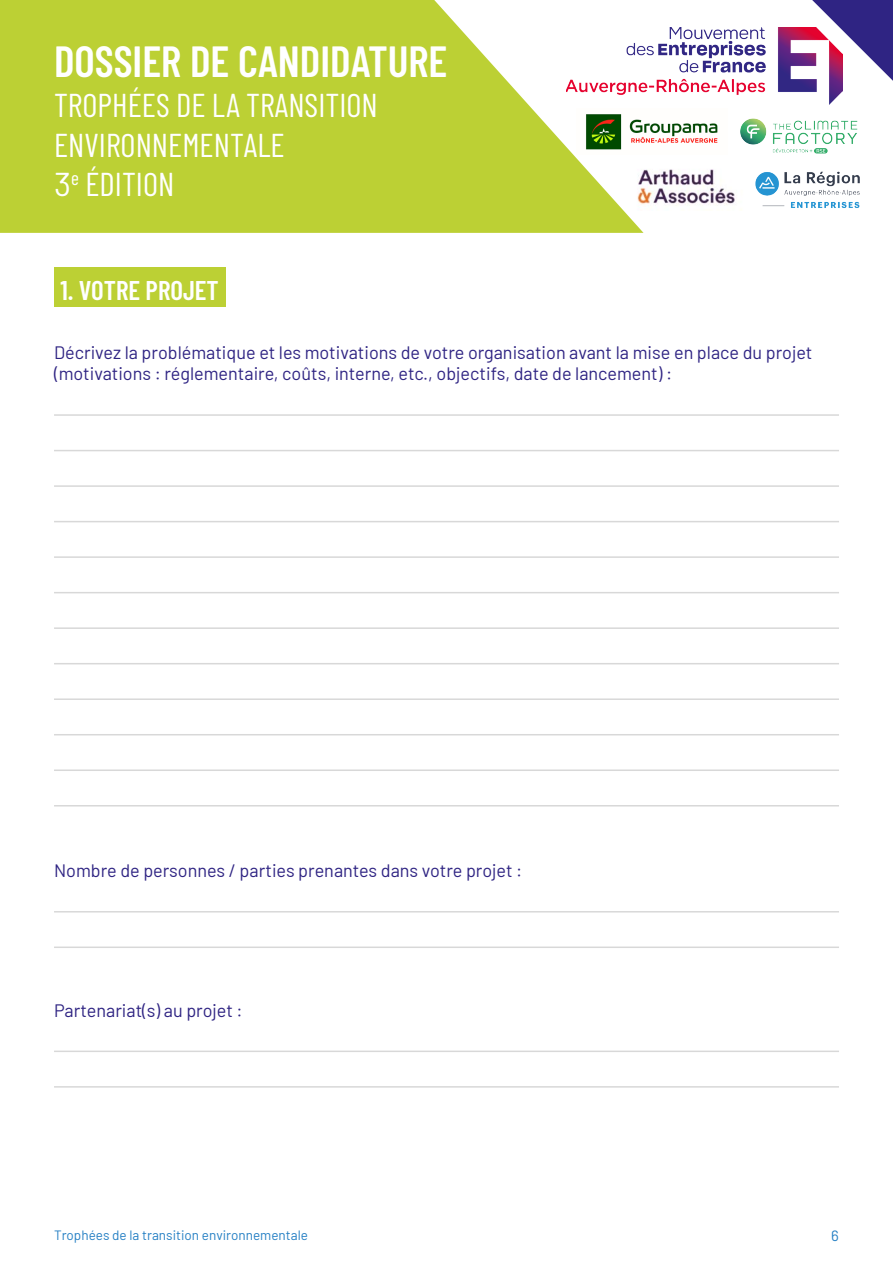
<style>
.page{position:relative;width:893px;height:1263px;background:#fff}
.page>*{position:absolute;margin:0;border:0;box-sizing:border-box;transform-origin:0 0}
.t1{font:600 43.5px "Barlow Condensed";color:#fff}
.t2{font:33px/39.6px "Barlow Condensed";color:#fff}
.t3{font:600 27px "Barlow Condensed";color:#fff}
.t4{font:18px/21.6px "Barlow";color:#2f2483}
.t5{font:15px "Barlow";color:#2680c4}
.t6{font:13.5px "Barlow";color:#2680c4}
.s1{font-family:"Barlow"}
.s2{font-style:inherit}
</style>
<div class="page">
<svg style="left:812px;top:0;width:81px;height:81px"></svg>
<svg style="left:0;top:0;width:643px;height:233px;background:#c2d449"></svg>
<hr style="left:54px;top:414px;width:785px;height:2px;background:#d8d8d8">
<hr style="left:54px;top:450px;width:785px;height:1px;background:#d8d8d8">
<hr style="left:54px;top:485px;width:785px;height:2px;background:#d8d8d8">
<hr style="left:54px;top:521px;width:785px;height:1px;background:#d8d8d8">
<hr style="left:54px;top:556px;width:785px;height:2px;background:#d8d8d8">
<hr style="left:54px;top:592px;width:785px;height:1px;background:#d8d8d8">
<hr style="left:54px;top:627px;width:785px;height:2px;background:#d8d8d8">
<hr style="left:54px;top:663px;width:785px;height:1px;background:#d8d8d8">
<hr style="left:54px;top:698px;width:785px;height:2px;background:#d8d8d8">
<hr style="left:54px;top:734px;width:785px;height:1px;background:#d8d8d8">
<div style="left:54px;top:267px;width:171px;height:40px;background:#bcd034"></div>
<hr style="left:54px;top:911px;width:785px;height:1px;background:#d8d8d8">
<hr style="left:54px;top:946px;width:785px;height:2px;background:#d8d8d8">
<hr style="left:54px;top:1050px;width:785px;height:2px;background:#d8d8d8">
<hr style="left:54px;top:1086px;width:785px;height:1px;background:#d8d8d8">
<hr style="left:54px;top:769px;width:785px;height:2px;background:#d8d8d8">
<hr style="left:54px;top:805px;width:785px;height:1px;background:#d8d8d8">
<img style="left:567px;top:28px;width:275px;height:76px">
<img style="left:755px;top:177px;width:105px;height:31px">
<img style="left:728px;top:95px;width:132px;height:82px">
<img style="left:628px;top:163px;width:116px;height:47px">
<img style="left:576px;top:108px;width:142px;height:47px">
<h1 class="t1" style="left:54px;top:31px;width:395px">DOSSIER DE CANDIDATURE</h1>
<h2 class="t2" style="left:54px;top:83px;width:325px">TROPHÉES DE LA TRANSITION<br>ENVIRONNEMENTALE<br><span class="s1">3</span><sup>e</sup> ÉDITION</h2>
<h3 class="t3" style="left:60px;top:271px;width:160px">1. VOTRE PROJET</h3>
<p class="t4" style="left:54px;top:340px;width:760px">Décrivez la problématique et les motivations de votre organisation avant la mise en place du projet (motivations : réglementaire, coûts, interne, etc., objectifs, date de lancement) :</p>
<p class="t4" style="left:54px;top:858px;width:470px">Nombre de personnes / parties prenantes dans votre projet :</p>
<p class="t4" style="left:54px;top:998px;width:190px">Partenariat(s) au projet :</p>
<p class="t6" style="left:54px;top:1225px;width:255px">Trophées de la transition <span class="s2">environnementale</span></p>
<p class="t5" style="left:831px;top:1225px;width:9px">6</p>
</div>
